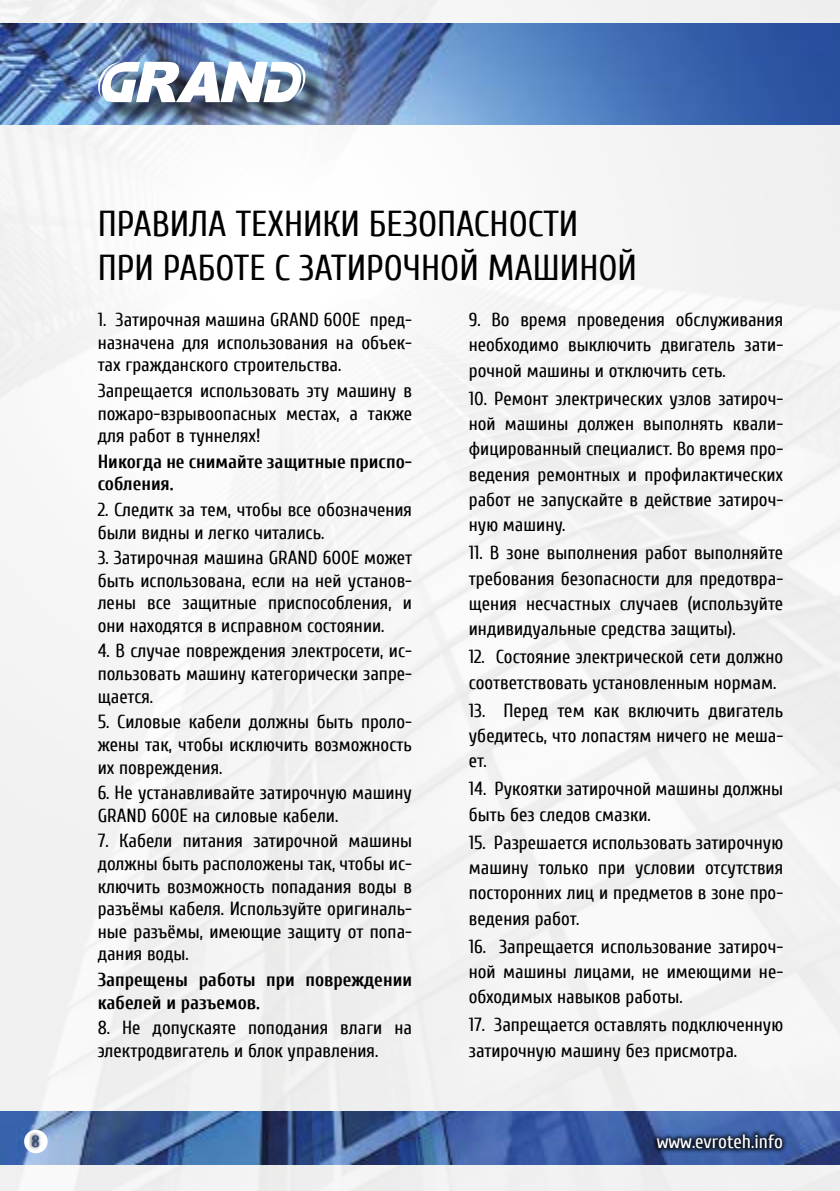
<style>
.page{position:relative;width:840px;height:1191px;background:#fff}
.page>*{position:absolute;margin:0;border:0;box-sizing:border-box;transform-origin:0 0}
.t1{font:36px/43.2px "Cuprum";color:#000}
.t2{font:19.2px "Cuprum";color:#fff}
.t3{font:19px/25.2px "Cuprum";color:#000;text-align:justify}
.t4{font:700 19px/22.6px "Cuprum";color:#000}
.t5{font:700 16.6px "Cuprum";color:#334f82}
</style>
<div class="page">
<img style="left:0;top:0;width:839px;height:1191px">
<img style="left:0;top:23px;width:839px;height:102px">
<div style="left:101px;top:66px;width:228px;height:62px;background:#000;opacity:.75"></div>
<svg style="left:98px;top:62px;width:208px;height:40px"></svg>
<img style="left:0;top:1111px;width:839px;height:53px">
<svg style="left:24px;top:1129px;width:24px;height:24px"></svg>
<div style="left:651px;top:1130px;width:188px;height:26px;background:#000;opacity:.75"></div>
<div style="left:30px;top:1132px;width:12px;height:18px;background:#000;opacity:.75"></div>
<h1 class="t1" style="left:98px;top:203px;width:540px">ПРАВИЛА ТЕХНИКИ БЕЗОПАСНОСТИ<br>ПРИ РАБОТЕ С ЗАТИРОЧНОЙ МАШИНОЙ</h1>
<p class="t3" style="left:98px;top:308px;width:316px;line-height:22.6px">1. Затирочная машина GRAND 600E пред&shy;назначена для использования на объек&shy;тах гражданского строительства.</p>
<p class="t3" style="left:98px;top:379px;width:316px;line-height:22.6px">Запрещается использовать эту машину в пожаро-взрывоопасных местах, а также для работ в туннелях!</p>
<p class="t4" style="left:98px;top:450px;width:316px">Никогда не снимайте защитные приспо&shy;собления.</p>
<p class="t3" style="left:98px;top:498px;width:316px;line-height:22.6px">2. Следитк за тем, чтобы все обозначения были видны и легко читались.</p>
<p class="t3" style="left:98px;top:546px;width:316px;line-height:22.6px">3. Затирочная машина GRAND 600E может быть использована, если на ней установ&shy;лены все защитные приспособления, и они находятся в исправном состоянии.</p>
<p class="t3" style="left:98px;top:640px;width:316px;line-height:22.6px">4. В случае повреждения электросети, ис&shy;пользовать машину категорически запре&shy;щается.</p>
<p class="t3" style="left:98px;top:710px;width:316px;line-height:22.6px">5. Силовые кабели должны быть проло&shy;жены так, чтобы исключить возможность их повреждения.</p>
<p class="t3" style="left:98px;top:781px;width:316px;line-height:22.6px">6. Не устанавливайте затирочную машину<br>GRAND 600E на силовые кабели.</p>
<p class="t3" style="left:98px;top:829px;width:316px;line-height:22.6px">7. Кабели питания затирочной машины должны быть расположены так, чтобы ис&shy;ключить возможность попадания воды в разъёмы кабеля. Используйте оригиналь&shy;ные разъёмы, имеющие защиту от попа&shy;дания воды.</p>
<p class="t4" style="left:98px;top:968px;width:316px">Запрещены работы при повреждении кабелей и разъемов.</p>
<p class="t3" style="left:98px;top:1016px;width:316px;line-height:22.6px">8. Не допускаяте поподания влаги на электродвигатель и блок управления.</p>
<p class="t3" style="left:468px;top:307px;width:316px">9. Во время проведения обслуживания необходимо выключить двигатель зати&shy;рочной машины и отключить сеть.</p>
<p class="t3" style="left:468px;top:386px;width:316px">10. Ремонт электрических узлов затироч&shy;ной машины должен выполнять квали&shy;фицированный специалист. Во время про&shy;ведения ремонтных и профилактических работ не запускайте в действие затироч&shy;ную машину.</p>
<p class="t3" style="left:468px;top:540px;width:316px">11. В зоне выполнения работ выполняйте требования безопасности для предотвра&shy;щения несчастных случаев (используйте индивидуальные средства защиты).</p>
<p class="t3" style="left:468px;top:644px;width:316px">12. Состояние электрической сети должно соответствовать установленным нормам.</p>
<p class="t3" style="left:468px;top:697px;width:316px">13. Перед тем как включить двигатель убедитесь, что лопастям ничего не меша&shy;ет.</p>
<p class="t3" style="left:468px;top:776px;width:316px">14. Рукоятки затирочной машины должны быть без следов смазки.</p>
<p class="t3" style="left:468px;top:829px;width:316px">15. Разрешается использовать затирочную машину только при условии отсутствия посторонних лиц и предметов в зоне про&shy;ведения работ.</p>
<p class="t3" style="left:468px;top:933px;width:316px">16. Запрещается использование затироч&shy;ной машины лицами, не имеющими не&shy;обходимых навыков работы.</p>
<p class="t3" style="left:468px;top:1012px;width:316px">17. Запрещается оставлять подключенную затирочную машину без присмотра.</p>
<p class="t5" style="left:31px;top:1132px;width:10px">8</p>
<p class="t2" style="left:656px;top:1131px;width:128px">www.evroteh.info</p>
</div>
